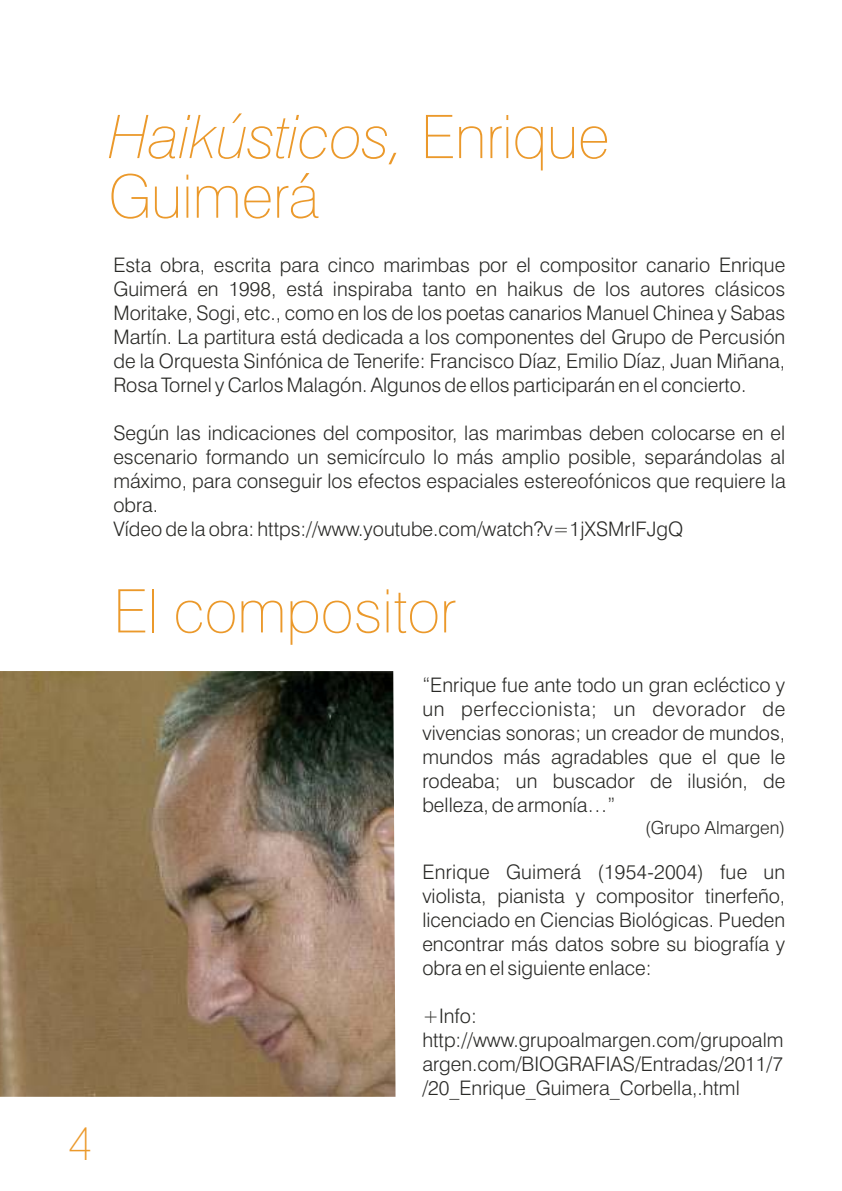
<style>
.page{position:relative;width:842px;height:1191px;background:#fff}
.page>*{position:absolute;margin:0;border:0;box-sizing:border-box;transform-origin:0 0}
.t1{font:100 60px/59.6px "Swiss 721 BT";color:#eb992b}
.t2{font:100 48px "Swiss 721 BT";color:#eb992b}
.t3{font:300 20px/24px "Swiss 721 BT";color:#292926;text-align:justify}
.t4{font:300 18px "Swiss 721 BT";color:#292926}
.s1{font-style:italic}
</style>
<div class="page">
<img style="left:0;top:671px;width:395px;height:425px">
<h1 class="t1" style="left:108px;top:113px;width:503px"><span class="s1">Haikústicos,</span> Enrique<br>Guimerá</h1>
<p class="t3" style="left:113px;top:255px;width:673px">Esta obra, escrita para cinco marimbas por el compositor canario Enrique Guimerá en 1998, está inspiraba tanto en haikus de los autores clásicos Moritake, Sogi, etc., como en los de los poetas canarios Manuel Chinea y Sabas Martín. La partitura está dedicada a los componentes del Grupo de Percusión de la Orquesta Sinfónica de Tenerife: Francisco Díaz, Emilio Díaz, Juan Miñana, Rosa Tornel y Carlos Malagón. Algunos de ellos participarán en el concierto.</p>
<p class="t3" style="left:113px;top:423px;width:674px;text-align:left">Según las indicaciones del compositor, las marimbas deben colocarse en el escenario formando un semicírculo lo más amplio posible, separándolas al máximo, para conseguir los efectos espaciales estereofónicos que requiere la obra.<br>Vídeo de la obra: https://www.youtube.com/watch?v=1jXSMrIFJgQ</p>
<h2 class="t2" style="left:68px;top:1123px;width:27px">4</h2>
<h1 class="t1" style="left:113px;top:587px;width:344px">El compositor</h1>
<p class="t3" style="left:422px;top:675px;width:364px">“Enrique fue ante todo un gran ecléctico y un perfeccionista; un devorador de vivencias sonoras; un creador de mundos, mundos más agradables que el que le rodeaba; un buscador de ilusión, de belleza, de armonía…”</p>
<p class="t4" style="left:645px;top:820px;width:142px">(Grupo Almargen)</p>
<p class="t3" style="left:422px;top:862px;width:364px">Enrique Guimerá (1954-2004) fue un violista, pianista y compositor tinerfeño, licenciado en Ciencias Biológicas. Pueden encontrar más datos sobre su biografía y obra en el siguiente enlace:</p>
<p class="t3" style="left:422px;top:1005px;width:363px;text-align:left">+Info: http://www.grupoalmargen.com/grupoalm argen.com/BIOGRAFIAS/Entradas/2011/7 /20_Enrique_Guimera_Corbella,.html</p>
</div>
